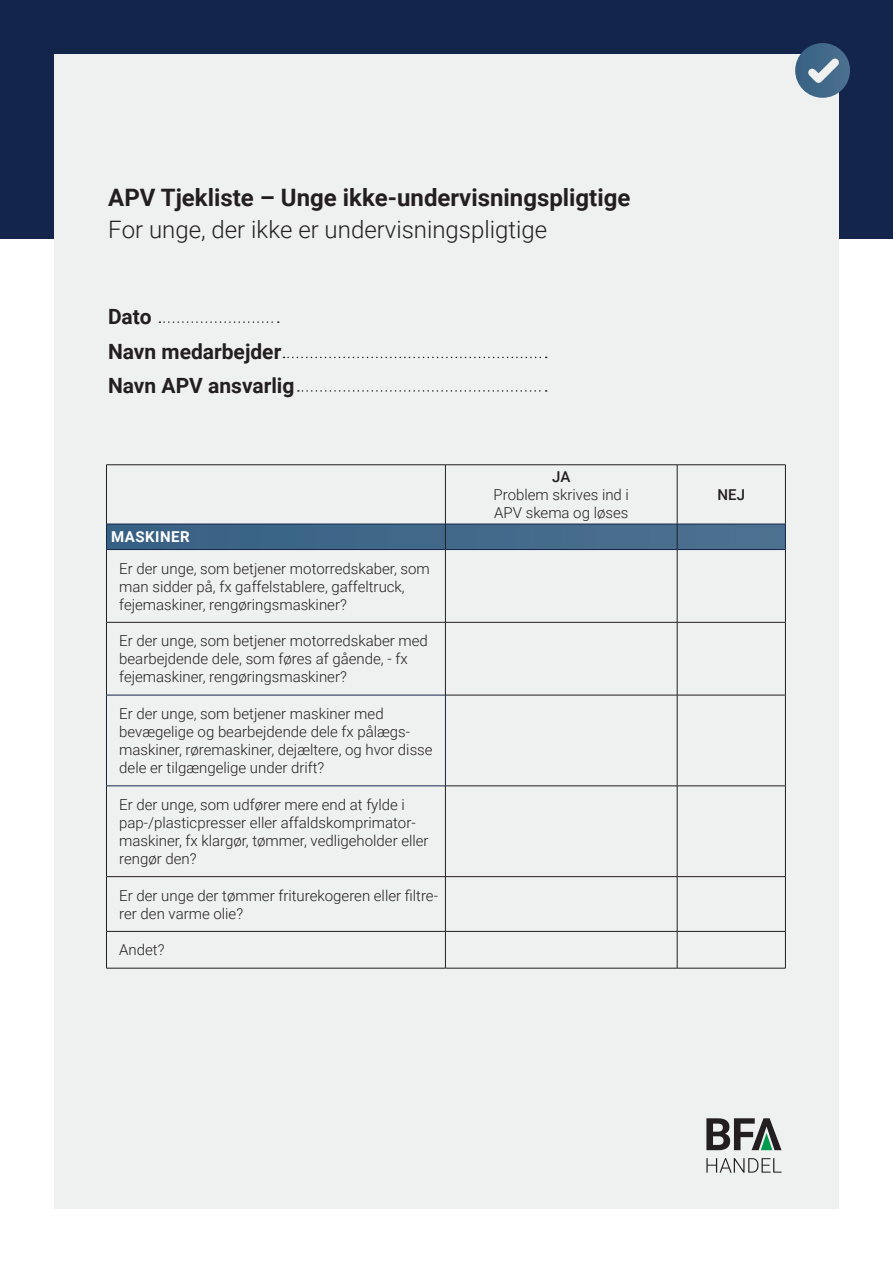
<style>
.page{position:relative;width:893px;height:1263px;background:#fff}
.page>*{position:absolute;margin:0;border:0;box-sizing:border-box;transform-origin:0 0}
.t1{font:700 24px/31.8px "Roboto";color:#231f20}
.t2{font:700 21px "Roboto";color:#231f20}
.t3{font:300 15px/18px "Roboto";color:#231f20}
.t4{font:700 15px "Roboto";letter-spacing:.035em;color:#fff}
.t5{font:500 15px "Roboto";color:#231f20}
.s1{font-weight:300}
.s2{font-weight:500}
</style>
<div class="page">
<div style="left:0;top:0;width:893px;height:238px;background:#13254a"></div>
<div style="left:54px;top:54px;width:785px;height:1155px;background:#eff0f0"></div>
<svg style="left:159px;top:321px;width:120px;height:2px"></svg>
<svg style="left:284px;top:357px;width:263px;height:1px"></svg>
<svg style="left:298px;top:390px;width:249px;height:2px"></svg>
<hr style="left:106px;top:464px;width:339px;height:1px;background:#231f20">
<hr style="left:106px;top:465px;width:1px;height:59px;background:#231f20">
<hr style="left:445px;top:464px;width:232px;height:1px;background:#231f20">
<hr style="left:445px;top:465px;width:1px;height:59px;background:#231f20">
<hr style="left:677px;top:464px;width:109px;height:1px;background:#231f20">
<hr style="left:677px;top:465px;width:1px;height:59px;background:#231f20">
<hr style="left:785px;top:465px;width:1px;height:59px;background:#231f20">
<hr style="left:106px;top:550px;width:1px;height:72px;background:#231f20">
<hr style="left:445px;top:550px;width:1px;height:72px;background:#231f20">
<hr style="left:677px;top:550px;width:1px;height:72px;background:#231f20">
<hr style="left:785px;top:550px;width:1px;height:72px;background:#231f20">
<hr style="left:106px;top:622px;width:339px;height:1px;background:#231f20">
<hr style="left:106px;top:622px;width:1px;height:73px;background:#231f20">
<hr style="left:445px;top:622px;width:232px;height:1px;background:#231f20">
<hr style="left:445px;top:622px;width:1px;height:73px;background:#231f20">
<hr style="left:677px;top:622px;width:109px;height:1px;background:#231f20">
<hr style="left:677px;top:622px;width:1px;height:73px;background:#231f20">
<hr style="left:785px;top:622px;width:1px;height:73px;background:#231f20">
<hr style="left:106px;top:786px;width:1px;height:90px;background:#231f20">
<hr style="left:445px;top:786px;width:1px;height:90px;background:#231f20">
<hr style="left:677px;top:786px;width:1px;height:90px;background:#231f20">
<hr style="left:785px;top:786px;width:1px;height:90px;background:#231f20">
<hr style="left:106px;top:877px;width:1px;height:54px;background:#231f20">
<hr style="left:445px;top:877px;width:1px;height:54px;background:#231f20">
<hr style="left:677px;top:877px;width:1px;height:54px;background:#231f20">
<hr style="left:785px;top:877px;width:1px;height:54px;background:#231f20">
<hr style="left:106px;top:931px;width:1px;height:37px;background:#231f20">
<hr style="left:445px;top:931px;width:1px;height:37px;background:#231f20">
<hr style="left:677px;top:931px;width:1px;height:37px;background:#231f20">
<hr style="left:785px;top:931px;width:1px;height:37px;background:#231f20">
<svg style="left:106px;top:524px;width:680px;height:25px;background:#406687"></svg>
<hr style="left:106px;top:549px;width:339px;height:1px;background:#13254a">
<hr style="left:445px;top:549px;width:232px;height:1px;background:#13254a">
<hr style="left:677px;top:549px;width:109px;height:1px;background:#13254a">
<hr style="left:106px;top:876px;width:339px;height:1px;background:#231f20">
<hr style="left:445px;top:876px;width:232px;height:1px;background:#231f20">
<hr style="left:677px;top:876px;width:109px;height:1px;background:#231f20">
<hr style="left:106px;top:931px;width:339px;height:1px;background:#231f20">
<hr style="left:445px;top:931px;width:232px;height:1px;background:#231f20">
<hr style="left:677px;top:931px;width:109px;height:1px;background:#231f20">
<hr style="left:106px;top:968px;width:339px;height:1px;background:#231f20">
<hr style="left:445px;top:968px;width:232px;height:1px;background:#231f20">
<hr style="left:677px;top:968px;width:109px;height:1px;background:#231f20">
<hr style="left:106px;top:695px;width:340px;height:1px;background:#13254a">
<hr style="left:106px;top:695px;width:1px;height:91px;background:#13254a">
<hr style="left:445px;top:695px;width:1px;height:91px;background:#13254a">
<hr style="left:106px;top:786px;width:340px;height:1px;background:#13254a">
<hr style="left:445px;top:695px;width:232px;height:1px;background:#231f20">
<hr style="left:677px;top:695px;width:109px;height:1px;background:#231f20">
<hr style="left:677px;top:695px;width:1px;height:91px;background:#231f20">
<hr style="left:785px;top:695px;width:1px;height:91px;background:#231f20">
<hr style="left:445px;top:786px;width:232px;height:1px;background:#231f20">
<hr style="left:677px;top:786px;width:109px;height:1px;background:#231f20">
<svg style="left:795px;top:43px;width:55px;height:55px"></svg>
<svg style="left:706px;top:1118px;width:75px;height:32px"></svg>
<svg style="left:706px;top:1158px;width:75px;height:15px"></svg>
<p class="t1" style="left:108px;top:181px;width:524px">APV Tjekliste – Unge ikke-undervisningspligtige<br><span class="s1">For unge, der ikke er undervisningspligtige</span></p>
<p class="t2" style="left:108px;top:302px;width:45px">Dato</p>
<p class="t2" style="left:108px;top:336px;width:175px">Navn medarbejder</p>
<p class="t2" style="left:108px;top:371px;width:188px">Navn APV ansvarlig</p>
<p class="t4" style="left:111px;top:527px;width:80px">MASKINER</p>
<p class="t3" style="left:119px;top:559px;width:312px">Er der unge, som betjener motorredskaber, som man sidder på, fx gaffelstablere, gaffeltruck, fejemaskiner, rengøringsmaskiner?</p>
<p class="t3" style="left:119px;top:631px;width:310px">Er der unge, som betjener motorredskaber med bearbejdende dele, som føres af gående, - fx fejemaskiner, rengøringsmaskiner?</p>
<p class="t3" style="left:119px;top:704px;width:315px">Er der unge, som betjener maskiner med bevægelige og bearbejdende dele fx pålægs&shy;maskiner, røremaskiner, dejæltere, og hvor disse dele er tilgængelige under drift?</p>
<p class="t3" style="left:119px;top:795px;width:311px">Er der unge, som udfører mere end at fylde i pap-/plasticpresser eller affaldskomprimator&shy;maskiner, fx klargør, tømmer, vedligeholder eller rengør den?</p>
<p class="t3" style="left:119px;top:886px;width:320px">Er der unge der tømmer friturekogeren eller filtre&shy;rer den varme olie?</p>
<p class="t3" style="left:119px;top:940px;width:47px">Andet?</p>
<p class="t3" style="left:494px;top:467px;width:137px;text-align:center"><span class="s2">JA<br></span>Problem skrives ind i<br>APV skema og løses</p>
<p class="t5" style="left:718px;top:484px;width:29px">NEJ</p>
</div>
